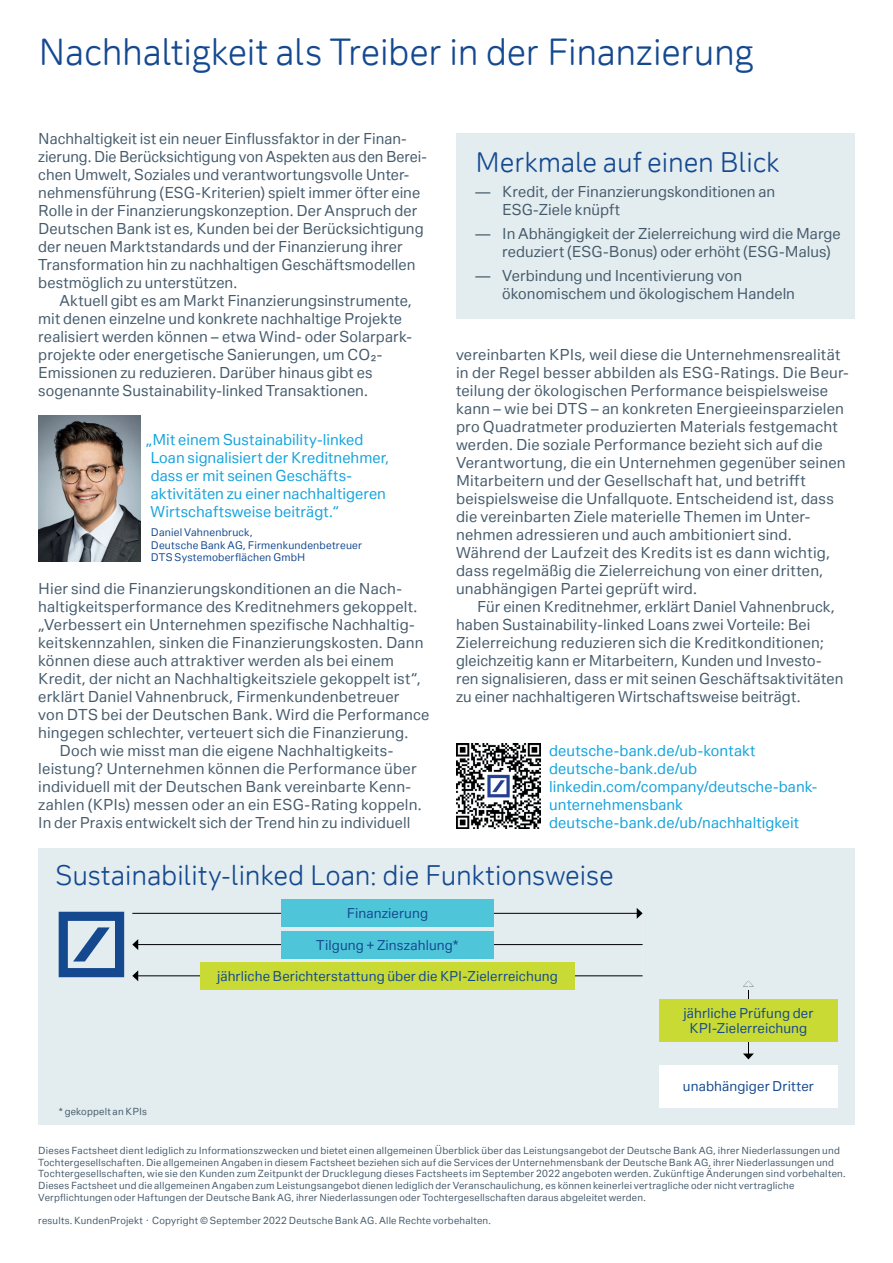
<style>
.page{position:relative;width:893px;height:1263px;background:#fff}
.page>*{position:absolute;margin:0;border:0;box-sizing:border-box;transform-origin:0 0}
.t1{font:36px "Deutsche Bank Display";letter-spacing:-.015em;color:#144990}
.t2{font:27px "Deutsche Bank Display";letter-spacing:-.01em;color:#144990}
.t3{font:15px/18px "Deutsche Bank Text";letter-spacing:.01em;color:#445a6b}
.t4{font:15px/18px "Deutsche Bank Text";letter-spacing:.005em;color:#13a3dd}
.t5{font:13.5px/15px "Deutsche Bank Text";letter-spacing:.01em;color:#144990;text-align:center}
.t6{font:10.5px/12.6px "Deutsche Bank Text";letter-spacing:.02em;color:#144990}
.t7{font:9.75px/11.7px "Deutsche Bank Text";letter-spacing:.02em;color:#445a6b}
</style>
<div class="page">
<div style="left:38px;top:848px;width:817px;height:276px;background:#e3ecef"></div>
<svg style="left:59px;top:912px;width:65px;height:65px"></svg>
<hr style="left:748px;top:986px;width:1px;height:68px;background:#000001">
<svg style="left:743px;top:1053px;width:11px;height:6px"></svg>
<div style="left:659px;top:1065px;width:179px;height:42px;background:#fff"></div>
<div style="left:659px;top:999px;width:179px;height:42px;background:#c9da35"></div>
<svg style="left:743px;top:981px;width:11px;height:8px"></svg>
<hr style="left:132px;top:913px;width:506px;height:1px;background:#000001">
<svg style="left:637px;top:908px;width:6px;height:11px"></svg>
<div style="left:281px;top:900px;width:213px;height:27px;background:#4ec5d8"></div>
<hr style="left:137px;top:944px;width:506px;height:1px;background:#000001">
<svg style="left:132px;top:939px;width:6px;height:11px"></svg>
<div style="left:281px;top:931px;width:213px;height:27px;background:#4ec5d8"></div>
<hr style="left:137px;top:975px;width:506px;height:1px;background:#000001">
<svg style="left:132px;top:970px;width:6px;height:11px"></svg>
<div style="left:200px;top:962px;width:375px;height:27px;background:#c9da35"></div>
<img style="left:456px;top:743px;width:85px;height:85px">
<img style="left:38px;top:416px;width:102px;height:145px">
<div style="left:456px;top:133px;width:399px;height:186px;background:#e3ecef"></div>
<h1 class="t1" style="left:38px;top:29px;width:717px">Nachhaltigkeit als Treiber in der Finanzierung</h1>
<p class="t3" style="left:38px;top:129px;width:390px">Nachhaltigkeit ist ein neuer Einflussfaktor in der Finan&shy;zierung. Die Berücksichtigung von Aspekten aus den Berei&shy;chen Umwelt, Soziales und verantwortungsvolle Unter&shy;nehmens führung (ESG-Kriterien) spielt immer öfter eine Rolle in der Finanzierungskonzeption. Der Anspruch der Deutschen Bank ist es, Kunden bei der Berücksichtigung der neuen Marktstandards und der Finanzierung ihrer Transformation hin zu nachhaltigen Geschäfts modellen bestmöglich zu unterstützen.</p>
<p class="t3" style="left:38px;top:291px;width:375px;text-indent:21px">Aktuell gibt es am Markt Finanzierungsinstrumente, mit denen einzelne und konkrete nachhaltige Projekte realisiert werden können – etwa Wind- oder Solarpark&shy;projekte oder energetische Sanierungen, um CO₂- Emissionen zu reduzieren. Darüber hinaus gibt es sogenannte Sustainability-linked Transaktionen.</p>
<p class="t4" style="left:150px;top:430px;width:240px;text-indent:-5px">„Mit einem Sustainability-linked Loan signalisiert der Kreditnehmer, dass er mit seinen Geschäfts - aktivitäten zu einer nachhaltigeren Wirtschaftsweise beiträgt.“</p>
<p class="t6" style="left:151px;top:526px;width:213px">Daniel Vahnenbruck,<br>Deutsche Bank AG, Firmenkundenbetreuer<br>DTS Systemoberflächen GmbH</p>
<p class="t3" style="left:38px;top:579px;width:365px">Hier sind die Finanzierungskonditionen an die Nach-</p>
<p class="t3" style="left:38px;top:597px;width:381px">haltigkeitsperformance des Kreditnehmers gekoppelt.</p>
<p class="t3" style="left:38px;top:615px;width:378px">„Verbessert ein Unternehmen spezifische Nachhaltig-</p>
<p class="t3" style="left:38px;top:633px;width:387px">keitskennzahlen, sinken die Finanzierungskosten. Dann</p>
<p class="t3" style="left:38px;top:651px;width:357px">können diese auch attraktiver werden als bei einem</p>
<p class="t3" style="left:38px;top:669px;width:384px">Kredit, der nicht an Nachhaltigkeitsziele gekoppelt ist“,</p>
<p class="t3" style="left:38px;top:687px;width:363px">erklärt Daniel Vahnenbruck, Firmenkundenbetreuer</p>
<p class="t3" style="left:38px;top:705px;width:393px">von DTS bei der Deutschen Bank. Wird die Performance</p>
<p class="t3" style="left:38px;top:723px;width:372px">hingegen schlechter, verteuert sich die Finanzierung.</p>
<p class="t3" style="left:60px;top:741px;width:335px">Doch wie misst man die eigene Nachhaltigkeits-</p>
<p class="t3" style="left:38px;top:759px;width:380px">leistung? Unternehmen können die Performance über</p>
<p class="t3" style="left:38px;top:777px;width:374px">individuell mit der Deutschen Bank vereinbarte Kenn-</p>
<p class="t3" style="left:38px;top:795px;width:385px">zahlen (KPIs) messen oder an ein ESG-Rating koppeln.</p>
<p class="t3" style="left:38px;top:813px;width:374px">In der Praxis entwickelt sich der Trend hin zu individuell</p>
<h2 class="t2" style="left:475px;top:146px;width:306px">Merkmale auf einen Blick</h2>
<p class="t3" style="left:502px;top:182px;width:275px;text-indent:-27px">— Kredit, der Finanzierungskonditionen an<br>ESG- Ziele knüpft</p>
<p class="t3" style="left:502px;top:224px;width:340px;text-indent:-27px">— In Abhängigkeit der Zielerreichung wird die Marge reduziert (ESG -Bonus) oder erhöht (ESG-Malus)</p>
<p class="t3" style="left:502px;top:267px;width:294px;text-indent:-27px">— Verbindung und Incentivierung von ökonomischem und ökologischem Handeln</p>
<p class="t3" style="left:456px;top:345px;width:394px">vereinbarten KPIs, weil diese die Unternehmensrealität in der Regel besser abbilden als ESG-Ratings. Die Beur&shy;teilung der ökologischen Performance beispielsweise kann – wie bei DTS – an konkreten Energieeinsparzielen pro Quadratmeter produzierten Materials festgemacht werden. Die soziale Performance bezieht sich auf die Verantwortung, die ein Unternehmen gegenüber seinen Mitarbeitern und der Gesellschaft hat, und betrifft beispielsweise die Unfallquote. Entscheidend ist, dass die vereinbarten Ziele materielle Themen im Unter&shy;nehmen adressieren und auch ambitioniert sind.<br>Während der Laufzeit des Kredits ist es dann wichtig, dass regel mäßig die Zielerreichung von einer dritten, unabhängigen Partei geprüft wird.</p>
<p class="t3" style="left:456px;top:597px;width:389px;text-indent:21px">Für einen Kreditnehmer, erklärt Daniel Vahnenbruck, haben Sustainability-linked Loans zwei Vorteile: Bei<br>Ziel erreichung reduzieren sich die Kreditkonditionen; gleichzeitig kann er Mitarbeitern, Kunden und Investo&shy;ren signalisieren, dass er mit seinen Geschäftsaktivitäten zu einer nachhaltigeren Wirtschaftsweise beiträgt.</p>
<p class="t4" style="left:549px;top:741px;width:270px">deutsche-bank.de/ub-kontakt deutsche-bank.de/ub linkedin.com/company/deutsche-bank&shy;unternehmensbank deutsche-bank.de/ub/nachhaltigkeit</p>
<h2 class="t2" style="left:55px;top:858px;width:560px">Sustainability-linked Loan: die Funktionsweise</h2>
<p class="t7" style="left:59px;top:1105px;width:90px">* gekoppelt an KPIs</p>
<p class="t5" style="left:347px;top:906px;width:83px">Finanzierung</p>
<p class="t5" style="left:316px;top:937px;width:144px">Tilgung + Zinszahlung*</p>
<p class="t5" style="left:217px;top:968px;width:342px">jährliche Berichterstattung über die KPI-Zielerreichung</p>
<p class="t5" style="left:683px;top:1005px;width:132px">jährliche Prüfung der<br>KPI-Zielerreichung</p>
<p class="t5" style="left:683px;top:1078px;width:133px">unabhängiger Dritter</p>
<p class="t7" style="left:38px;top:1144px;width:809px">Dieses Factsheet dient lediglich zu Informationszwecken und bietet einen allgemeinen Überblick über das Leistungsangebot der Deutsche Bank AG, ihrer Nieder lassungen und Tochtergesellschaften. Die allgemeinen Angaben in diesem Factsheet beziehen sich auf die Services der Unternehmensbank der Deutsche Bank AG, ihrer Niederlassungen und Tochtergesellschaften, wie sie den Kunden zum Zeitpunkt der Drucklegung dieses Factsheets im September 2022 angeboten werden. Zukünftige Änderungen sind vorbehalten.<br>Dieses Factsheet und die allgemeinen Angaben zum Leistungsangebot dienen lediglich der Veranschaulichung, es können keinerlei vertragliche oder nicht vertragliche Verpflichtungen oder Haftungen der Deutsche Bank AG, ihrer Niederlassungen oder Tochtergesellschaften daraus abgeleitet werden.</p>
<p class="t7" style="left:38px;top:1214px;width:454px">results. KundenProjekt · Copyright © September 2022 Deutsche Bank AG. Alle Rechte vorbehalten.</p>
</div>
